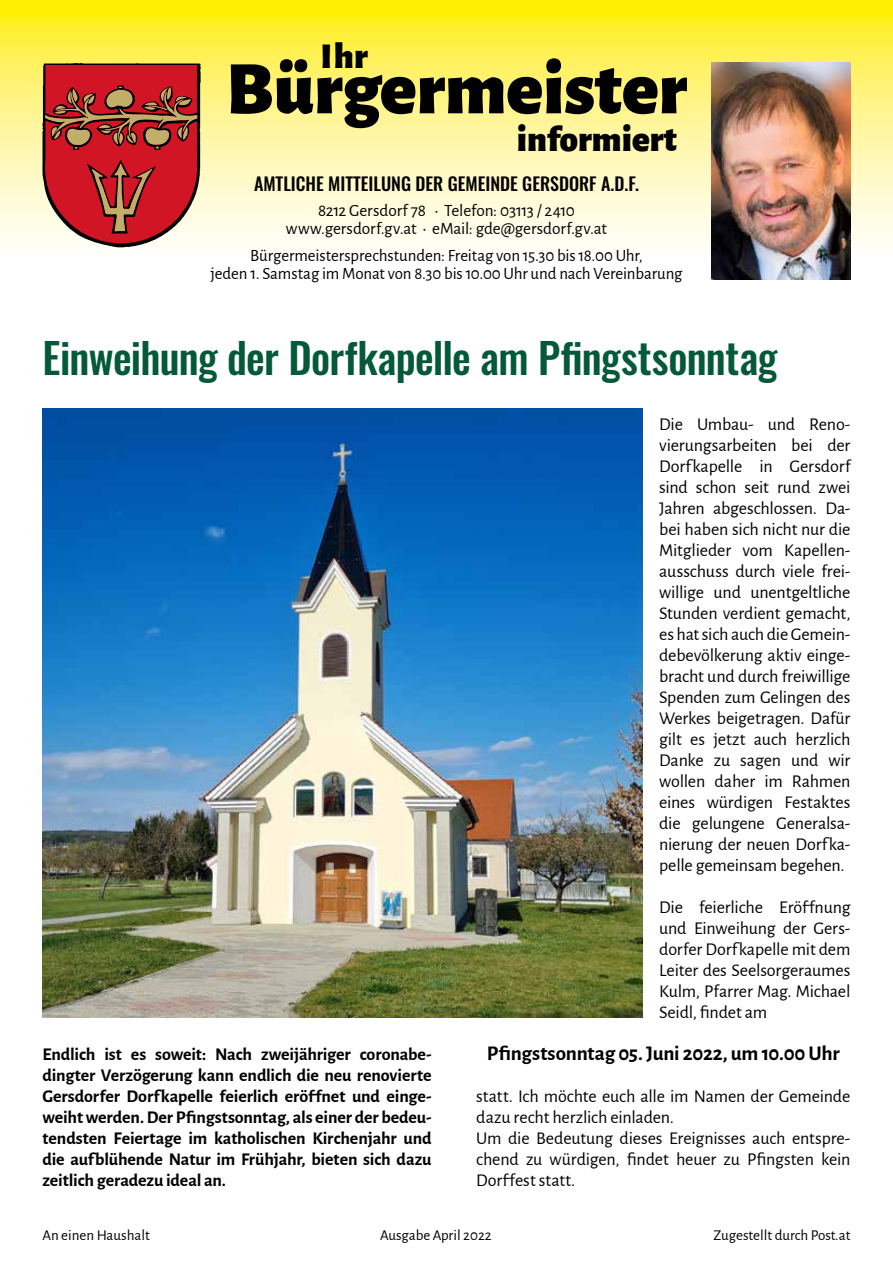
<style>
.page{position:relative;width:893px;height:1263px;background:#fff}
.page>*{position:absolute;margin:0;border:0;box-sizing:border-box;transform-origin:0 0}
.t1{font:900 75.45px "Alegreya Sans";color:#000}
.t2{font:500 42px "Oswald";letter-spacing:-.015em;color:#035938}
.t3{font:900 36.6px "Alegreya Sans";color:#000}
.t4{font:700 21px "Alegreya Sans";letter-spacing:-.01em;color:#000}
.t5{font:18px/21px "Alegreya Sans";letter-spacing:-.01em;color:#000;text-align:justify}
.t6{font:700 18px/21px "Alegreya Sans";letter-spacing:-.01em;color:#000;text-align:justify}
.t7{font:500 18px "Oswald";color:#000}
.t8{font:17.25px/18px "Alegreya Sans";letter-spacing:-.01em;color:#000;text-align:center}
.t9{font:15px "Alegreya Sans";color:#000}
</style>
<div class="page">
<svg style="left:0;top:0;width:893px;height:261px;background:#fff58c"></svg>
<svg style="left:43px;top:63px;width:158px;height:184px;background:#b33939"></svg>
<img style="left:711px;top:62px;width:139px;height:218px">
<img style="left:43px;top:409px;width:599px;height:609px">
<h3 class="t3" style="left:320px;top:26px;width:49px">Ihr</h3>
<h1 class="t1" style="left:226px;top:28px;width:462px">Bürgermeister</h1>
<h3 class="t3" style="left:517px;top:109px;width:162px">informiert</h3>
<p class="t7" style="left:254px;top:174px;width:386px">AMTLICHE MITTEILUNG DER GEMEINDE GERSDORF A.D.F.</p>
<p class="t8" style="left:286px;top:201px;width:323px">8212 Gersdorf 78 • Telefon: 03113 / 2410 www.gersdorf.gv.at • eMail: gde@gersdorf.gv.at</p>
<p class="t8" style="left:211px;top:245px;width:473px">Bürgermeistersprechstunden: Freitag von 15.30 bis 18.00 Uhr,<br>jeden 1. Samstag im Monat von 8.30 bis 10.00 Uhr und nach Vereinbarung</p>
<h2 class="t2" style="left:43px;top:335px;width:736px">Einweihung der Dorfkapelle am Pfingstsonntag</h2>
<p class="t5" style="left:659px;top:412px;width:193px">Die Umbau- und Reno&shy;vierungsarbeiten bei der Dorfkapelle in Gersdorf sind schon seit rund zwei Jahren abgeschlossen. Da&shy;bei haben sich nicht nur die Mitglieder vom Kapellen&shy;ausschuss durch viele frei&shy;willige und unentgeltliche Stunden verdient gemacht, es hat sich auch die Gemein&shy;debevölkerung aktiv einge&shy;bracht und durch freiwillige Spenden zum Gelingen des Werkes beigetragen. Dafür gilt es jetzt auch herzlich Danke zu sagen und wir wollen daher im Rahmen eines würdigen Festaktes die gelungene Generalsa&shy;nierung der neuen Dorfka&shy;pelle gemeinsam begehen.</p>
<p class="t5" style="left:659px;top:895px;width:193px">Die feierliche Eröffnung und Einweihung der Gers&shy;dorfer Dorfkapelle mit dem Leiter des Seelsorgeraumes Kulm, Pfarrer Mag. Michael Seidl, findet am</p>
<p class="t4" style="left:487px;top:1037px;width:354px">Pfingstsonntag 05. Juni 2022, um 10.00 Uhr</p>
<p class="t5" style="left:476px;top:1084px;width:376px;text-align:left">statt. Ich möchte euch alle im Namen der Gemeinde dazu recht herzlich einladen.<br>Um die Bedeutung dieses Ereignisses auch entspre&shy;chend zu würdigen, findet heuer zu Pfingsten kein Dorffest statt.</p>
<p class="t6" style="left:43px;top:1042px;width:391px">Endlich ist es soweit: Nach zweijähriger coronabe&shy;dingter Verzögerung kann endlich die neu renovierte Gersdorfer Dorfkapelle feierlich eröffnet und einge&shy;weiht werden. Der Pfingstsonntag, als einer der bedeu&shy;tendsten Feiertage im katholischen Kirchenjahr und die aufblühende Natur im Frühjahr, bieten sich dazu zeitlich geradezu ideal an.</p>
<p class="t9" style="left:43px;top:1225px;width:109px">An einen Haushalt</p>
<p class="t9" style="left:380px;top:1225px;width:113px">Ausgabe April 2022</p>
<p class="t9" style="left:713px;top:1225px;width:138px">Zugestellt durch Post.at</p>
</div>
